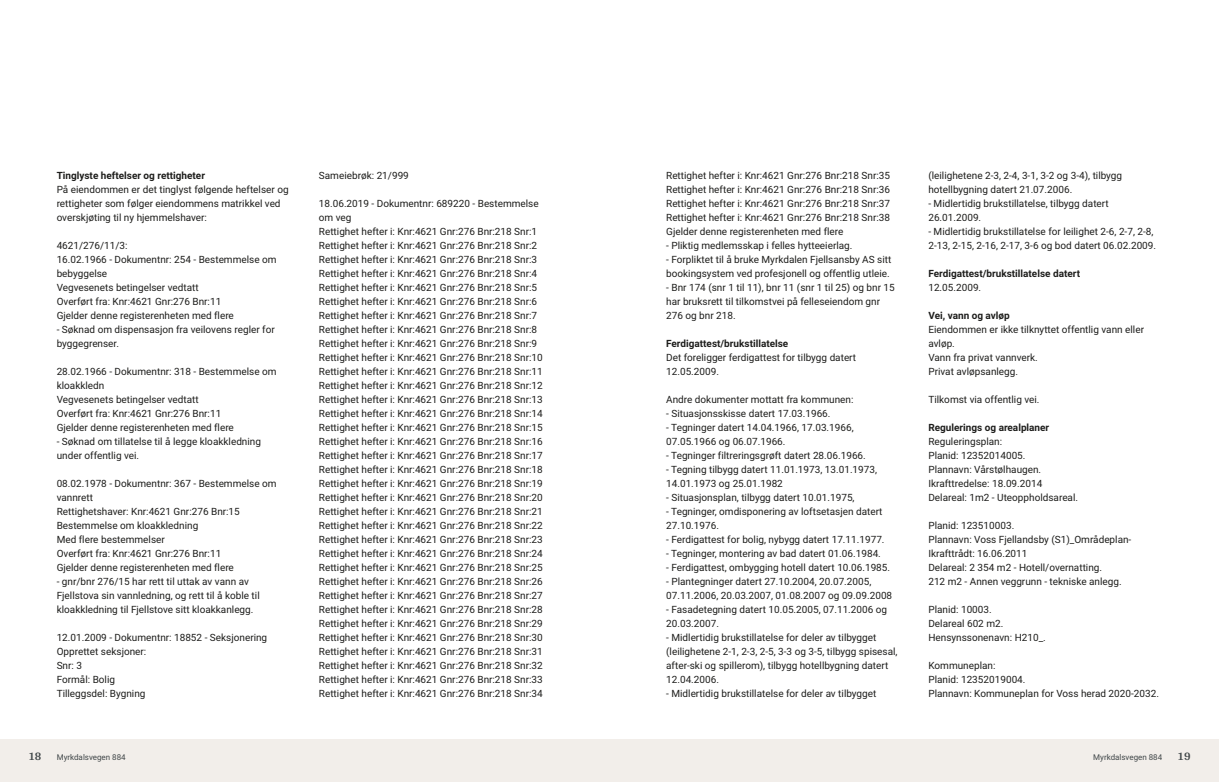
<style>
.page{position:relative;width:1219px;height:782px;background:#fff}
.page>*{position:absolute;margin:0;border:0;box-sizing:border-box;transform-origin:0 0}
.t1{font:700 12px "Arya";color:#414749}
.t2{font:10px/14px "Roboto Vitec";color:#1d1d1b}
.t3{font:700 10px "Roboto Vitec";color:#1d1d1b}
.t4{font:8px "Roboto Vitec";color:#414749}
</style>
<div class="page">
<div style="left:0;top:739px;width:612px;height:42px;background:#f2eeea"></div>
<div style="left:607px;top:739px;width:612px;height:42px;background:#f2eeea"></div>
<p class="t3" style="left:57px;top:168px;width:150px">Tinglyste heftelser og rettigheter</p>
<p class="t2" style="left:57px;top:181px;width:233px">På eiendommen er det tinglyst følgende heftelser og rettigheter som følger eiendommens matrikkel ved overskjøting til ny hjemmelshaver:</p>
<p class="t2" style="left:57px;top:237px;width:221px">4621/276/11/3:<br>16.02.1966 ‑ Dokumentnr: 254 ‑ Bestemmelse om bebyggelse<br>Vegvesenets betingelser vedtatt<br>Overført fra: Knr:4621 Gnr:276 Bnr:11<br>Gjelder denne registerenheten med flere<br>‑ Søknad om dispensasjon fra veilovens regler for byggegrenser.</p>
<p class="t2" style="left:57px;top:363px;width:221px">28.02.1966 ‑ Dokumentnr: 318 ‑ Bestemmelse om kloakkledn<br>Vegvesenets betingelser vedtatt<br>Overført fra: Knr:4621 Gnr:276 Bnr:11<br>Gjelder denne registerenheten med flere<br>‑ Søknad om tillatelse til å legge kloakkledning under offentlig vei.</p>
<p class="t2" style="left:57px;top:475px;width:221px">08.02.1978 ‑ Dokumentnr: 367 ‑ Bestemmelse om vannrett<br>Rettighetshaver: Knr:4621 Gnr:276 Bnr:15<br>Bestemmelse om kloakkledning<br>Med flere bestemmelser<br>Overført fra: Knr:4621 Gnr:276 Bnr:11<br>Gjelder denne registerenheten med flere<br>‑ gnr/bnr 276/15 har rett til uttak av vann av Fjellstova sin vannledning, og rett til å koble til kloakkledning til Fjellstove sitt kloakkanlegg.</p>
<p class="t2" style="left:57px;top:629px;width:212px">12.01.2009 ‑ Dokumentnr: 18852 ‑ Seksjonering<br>Opprettet seksjoner:<br>Snr: 3<br>Formål: Bolig<br>Tilleggsdel: Bygning</p>
<p class="t1" style="left:28px;top:749px;width:15px">18</p>
<p class="t4" style="left:57px;top:751px;width:71px">Myrkdalsvegen 884</p>
<p class="t2" style="left:319px;top:167px;width:91px">Sameiebrøk: 21/999</p>
<p class="t2" style="left:319px;top:195px;width:225px">18.06.2019 ‑ Dokumentnr: 689220 ‑ Bestemmelse om veg<br>Rettighet hefter i: Knr:4621 Gnr:276 Bnr:218 Snr:1<br>Rettighet hefter i: Knr:4621 Gnr:276 Bnr:218 Snr:2<br>Rettighet hefter i: Knr:4621 Gnr:276 Bnr:218 Snr:3<br>Rettighet hefter i: Knr:4621 Gnr:276 Bnr:218 Snr:4<br>Rettighet hefter i: Knr:4621 Gnr:276 Bnr:218 Snr:5<br>Rettighet hefter i: Knr:4621 Gnr:276 Bnr:218 Snr:6<br>Rettighet hefter i: Knr:4621 Gnr:276 Bnr:218 Snr:7<br>Rettighet hefter i: Knr:4621 Gnr:276 Bnr:218 Snr:8<br>Rettighet hefter i: Knr:4621 Gnr:276 Bnr:218 Snr:9<br>Rettighet hefter i: Knr:4621 Gnr:276 Bnr:218 Snr:10<br>Rettighet hefter i: Knr:4621 Gnr:276 Bnr:218 Snr:11<br>Rettighet hefter i: Knr:4621 Gnr:276 Bnr:218 Snr:12<br>Rettighet hefter i: Knr:4621 Gnr:276 Bnr:218 Snr:13<br>Rettighet hefter i: Knr:4621 Gnr:276 Bnr:218 Snr:14<br>Rettighet hefter i: Knr:4621 Gnr:276 Bnr:218 Snr:15<br>Rettighet hefter i: Knr:4621 Gnr:276 Bnr:218 Snr:16<br>Rettighet hefter i: Knr:4621 Gnr:276 Bnr:218 Snr:17<br>Rettighet hefter i: Knr:4621 Gnr:276 Bnr:218 Snr:18<br>Rettighet hefter i: Knr:4621 Gnr:276 Bnr:218 Snr:19<br>Rettighet hefter i: Knr:4621 Gnr:276 Bnr:218 Snr:20<br>Rettighet hefter i: Knr:4621 Gnr:276 Bnr:218 Snr:21<br>Rettighet hefter i: Knr:4621 Gnr:276 Bnr:218 Snr:22<br>Rettighet hefter i: Knr:4621 Gnr:276 Bnr:218 Snr:23<br>Rettighet hefter i: Knr:4621 Gnr:276 Bnr:218 Snr:24<br>Rettighet hefter i: Knr:4621 Gnr:276 Bnr:218 Snr:25<br>Rettighet hefter i: Knr:4621 Gnr:276 Bnr:218 Snr:26<br>Rettighet hefter i: Knr:4621 Gnr:276 Bnr:218 Snr:27<br>Rettighet hefter i: Knr:4621 Gnr:276 Bnr:218 Snr:28<br>Rettighet hefter i: Knr:4621 Gnr:276 Bnr:218 Snr:29<br>Rettighet hefter i: Knr:4621 Gnr:276 Bnr:218 Snr:30<br>Rettighet hefter i: Knr:4621 Gnr:276 Bnr:218 Snr:31<br>Rettighet hefter i: Knr:4621 Gnr:276 Bnr:218 Snr:32<br>Rettighet hefter i: Knr:4621 Gnr:276 Bnr:218 Snr:33<br>Rettighet hefter i: Knr:4621 Gnr:276 Bnr:218 Snr:34</p>
<p class="t2" style="left:666px;top:167px;width:230px">Rettighet hefter i: Knr:4621 Gnr:276 Bnr:218 Snr:35<br>Rettighet hefter i: Knr:4621 Gnr:276 Bnr:218 Snr:36<br>Rettighet hefter i: Knr:4621 Gnr:276 Bnr:218 Snr:37<br>Rettighet hefter i: Knr:4621 Gnr:276 Bnr:218 Snr:38<br>Gjelder denne registerenheten med flere<br>‑ Pliktig medlemsskap i felles hytteeierlag.<br>‑ Forpliktet til å bruke Myrkdalen Fjellsansby AS sitt bookingsystem ved profesjonell og offentlig utleie. ‑ Bnr 174 (snr 1 til 11), bnr 11 (snr 1 til 25) og bnr 15 har bruksrett til tilkomstvei på felleseiendom gnr 276 og bnr 218.</p>
<p class="t3" style="left:666px;top:336px;width:124px">Ferdigattest/brukstillatelse</p>
<p class="t2" style="left:666px;top:349px;width:191px">Det foreligger ferdigattest for tilbygg datert<br>12.05.2009.</p>
<p class="t2" style="left:666px;top:391px;width:233px">Andre dokumenter mottatt fra kommunen:<br>‑ Situasjonsskisse datert 17.03.1966.<br>‑ Tegninger datert 14.04.1966, 17.03.1966, 07.05.1966 og 06.07.1966.<br>‑ Tegninger filtreringsgrøft datert 28.06.1966.<br>‑ Tegning tilbygg datert 11.01.1973, 13.01.1973, 14.01.1973 og 25.01.1982<br>‑ Situasjonsplan, tilbygg datert 10.01.1975,<br>‑ Tegninger, omdisponering av loftsetasjen datert 27.10.1976.<br>‑ Ferdigattest for bolig, nybygg datert 17.11.1977.<br>‑ Tegninger, montering av bad datert 01.06.1984.<br>‑ Ferdigattest, ombygging hotell datert 10.06.1985.<br>‑ Plantegninger datert 27.10.2004, 20.07.2005, 07.11.2006, 20.03.2007, 01.08.2007 og 09.09.2008<br>‑ Fasadetegning datert 10.05.2005, 07.11.2006 og 20.03.2007.<br>‑ Midlertidig brukstillatelse for deler av tilbygget (leilighetene 2‑1, 2‑3, 2‑5, 3‑3 og 3‑5, tilbygg spisesal, after‑ski og spillerom), tilbygg hotellbygning datert 12.04.2006.<br>‑ Midlertidig brukstillatelse for deler av tilbygget</p>
<p class="t2" style="left:928px;top:167px;width:229px">(leilighetene 2‑3, 2‑4, 3‑1, 3‑2 og 3‑4), tilbygg hotellbygning datert 21.07.2006.<br>‑ Midlertidig brukstillatelse, tilbygg datert 26.01.2009.<br>‑ Midlertidig brukstillatelse for leilighet 2‑6, 2‑7, 2‑8, 2‑13, 2‑15, 2‑16, 2‑17, 3‑6 og bod datert 06.02.2009.</p>
<p class="t3" style="left:928px;top:266px;width:153px">Ferdigattest/brukstillatelse datert</p>
<p class="t2" style="left:928px;top:279px;width:54px">12.05.2009.</p>
<p class="t3" style="left:928px;top:308px;width:83px">Vei, vann og avløp</p>
<p class="t2" style="left:928px;top:321px;width:217px">Eiendommen er ikke tilknyttet offentlig vann eller avløp.<br>Vann fra privat vannverk.<br>Privat avløpsanlegg.</p>
<p class="t2" style="left:928px;top:391px;width:113px">Tilkomst via offentlig vei.</p>
<p class="t3" style="left:928px;top:420px;width:122px">Regulerings og arealplaner</p>
<p class="t2" style="left:928px;top:433px;width:151px">Reguleringsplan:<br>Planid: 12352014005.<br>Plannavn: Vårstølhaugen.<br>Ikrafttredelse: 18.09.2014<br>Delareal: 1m2 ‑ Uteoppholdsareal.</p>
<p class="t2" style="left:928px;top:517px;width:204px">Planid: 123510003.<br>Plannavn: Voss Fjellandsby (S1)_Områdeplan‑ Ikrafttrådt: 16.06.2011<br>Delareal: 2 354 m2 ‑ Hotell/overnatting.<br>212 m2 ‑ Annen veggrunn ‑ tekniske anlegg.</p>
<p class="t2" style="left:928px;top:601px;width:119px">Planid: 10003.<br>Delareal 602 m2.<br>Hensynssonenavn: H210_.</p>
<p class="t2" style="left:928px;top:657px;width:232px">Kommuneplan:<br>Planid: 12352019004.<br>Plannavn: Kommuneplan for Voss herad 2020‑2032.</p>
<p class="t4" style="left:1093px;top:751px;width:71px">Myrkdalsvegen 884</p>
<p class="t1" style="left:1177px;top:749px;width:15px">19</p>
</div>
